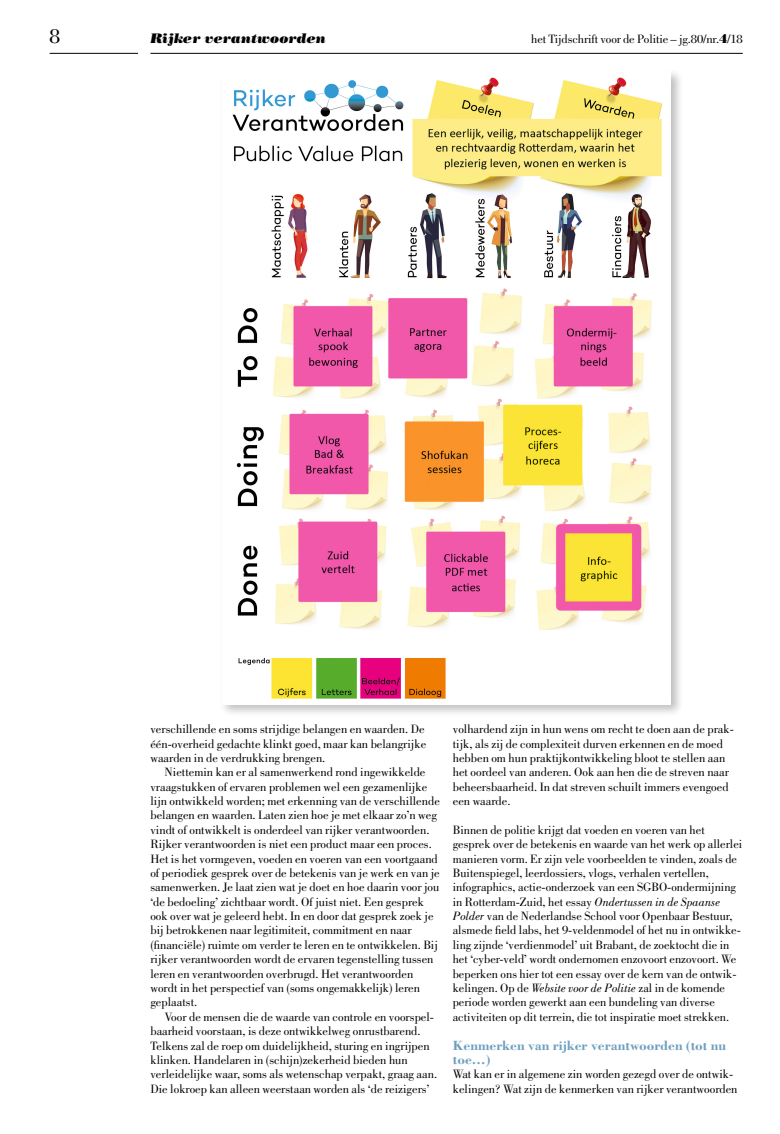
<style>
.page{position:relative;width:780px;height:1134px;background:#fff}
.page>*{position:absolute;margin:0;border:0;box-sizing:border-box;transform-origin:0 0}
.t1{font:21.25px "Bodoni Std";color:#000}
._07_Tussenkop_Staalb{font:700 13.75px/14.4px "Bodoni Std";color:#6ea0be}
._20_Kopregel_Links{font:italic 13.75px "Bodoni Std Poster";color:#000}
._03_Body{font:12.5px/14.4px "Bodoni Std";color:#000}
._03_Body_NIET_inspri{font:12.5px/14.4px "Bodoni Std";color:#000}
.s1{font-family:"Bodoni Std Poster"}
.s2{font-style:italic}
</style>
<div class="page">
<hr style="left:150px;top:53px;width:592px;height:1px;background:#000">
<hr style="left:50px;top:53px;width:88px;height:1px;background:#000">
<div style="left:219px;top:68px;width:465px;height:650px;background:#000;opacity:.25"></div>
<img style="left:222px;top:71px;width:448px;height:634px">
<h1 class="t1" style="left:50px;top:24px;width:12px">8</h1>
<p class="_20_Kopregel_Links" style="left:150px;top:30px;width:177px">Rijker verantwoorden</p>
<p class="_03_Body" style="left:531px;top:32px;width:213px">het Tijdschrift voor de Politie – jg.80/nr.<span class="s1">4</span>/18</p>
<p class="_03_Body" style="left:150px;top:722px;width:277px">verschillende en soms strijdige belangen en waarden. De één-overheid gedachte klinkt goed, maar kan belangrijke waarden in de verdrukking brengen.</p>
<p class="_03_Body" style="left:150px;top:765px;width:291px;text-indent:14px">Niettemin kan er al samenwerkend rond ingewikkelde vraagstukken of ervaren problemen wel een gezamenlijke lijn ontwikkeld worden; met erkenning van de verschillende belangen en waarden. Laten zien hoe je met elkaar zo’n weg vindt of ontwikkelt is onderdeel van rijker verantwoorden.<br>Rijker verantwoorden is niet een product maar een proces.<br>Het is het vormgeven, voeden en voeren van een voortgaand of periodiek gesprek over de betekenis van je werk en van je samenwerken. Je laat zien wat je doet en hoe daarin voor jou ‘de bedoeling’ zichtbaar wordt. Of juist niet. Een gesprek ook over wat je geleerd hebt. In en door dat gesprek zoek je bij betrokkenen naar legitimiteit, commitment en naar (financiële) ruimte om verder te leren en te ontwikkelen. Bij rijker verantwoorden wordt de ervaren tegenstelling tussen leren en verantwoorden overbrugd. Het verantwoorden wordt in het perspectief van (soms ongemakkelijk) leren geplaatst.</p>
<p class="_03_Body" style="left:150px;top:1009px;width:288px;text-indent:14px">Voor de mensen die de waarde van controle en voorspel&shy;baarheid voorstaan, is deze ontwikkelweg onrustbarend.<br>Telkens zal de roep om duidelijkheid, sturing en ingrijpen klinken. Handelaren in (schijn)zekerheid bieden hun verleidelijke waar, soms als wetenschap verpakt, graag aan.<br>Die lokroep kan alleen weerstaan worden als ‘de reizigers’</p>
<p class="_03_Body" style="left:453px;top:722px;width:282px">volhardend zijn in hun wens om recht te doen aan de prak&shy;tijk, als zij de complexiteit durven erkennen en de moed hebben om hun praktijkontwikkeling bloot te stellen aan het oordeel van anderen. Ook aan hen die de streven naar beheersbaarheid. In dat streven schuilt immers evengoed een waarde.</p>
<p class="_03_Body_NIET_inspri" style="left:453px;top:823px;width:291px">Binnen de politie krijgt dat voeden en voeren van het gesprek over de betekenis en waarde van het werk op allerlei manieren vorm. Er zijn vele voorbeelden te vinden, zoals de Buitenspiegel, leerdossiers, vlogs, verhalen vertellen, infographics, actie-onderzoek van een SGBO-ondermijning in Rotterdam-Zuid, het essay <span class="s2">Ondertussen in de Spaanse Polder</span> van de Nederlandse School voor Openbaar Bestuur, alsmede field labs, het 9-veldenmodel of het nu in ontwikke&shy;ling zijnde ‘verdienmodel’ uit Brabant, de zoektocht die in het ‘cyber-veld’ wordt ondernomen enzovoort enzovoort. We beperken ons hier tot een essay over de kern van de ontwik&shy;kelingen. Op de <span class="s2">Website voor de Politie</span> zal in de komende periode worden gewerkt aan een bundeling van diverse activiteiten op dit terrein, die tot inspiratie moet strekken.</p>
<p class="_07_Tussenkop_Staalb" style="left:453px;top:1037px;width:275px">Kenmerken van rijker verantwoorden (tot nu toe…)</p>
<p class="_03_Body_NIET_inspri" style="left:453px;top:1067px;width:286px">Wat kan er in algemene zin worden gezegd over de ontwik&shy;kelingen? Wat zijn de kenmerken van rijker verantwoorden</p>
</div>
